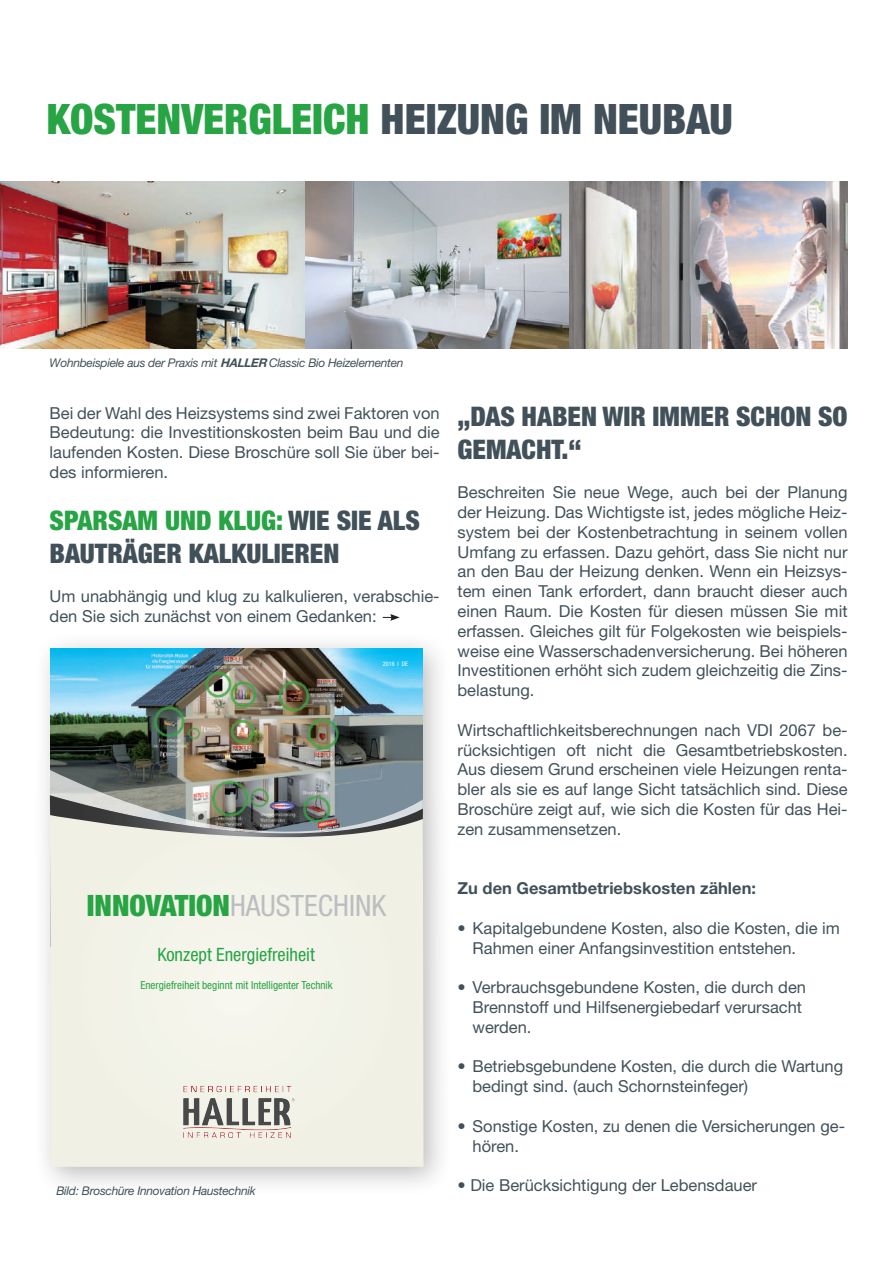
<style>
.page{position:relative;width:893px;height:1263px;background:#fff}
.page>*{position:absolute;margin:0;border:0;box-sizing:border-box;transform-origin:0 0}
.t1{font:900 condensed 42px "Helvetica Neue";color:#27a444}
.t2{font:condensed 29.55px "Helvetica Neue";color:#bcbdc0}
.t3{font:900 condensed 27px/32.4px "Helvetica Neue";color:#425159}
.t4{font:900 condensed 27px/32.4px "Helvetica Neue LT Std";color:#425159}
.t5{font:condensed 18.45px "Helvetica Neue";color:#27a444}
.t6{font:16.5px/19.8px "Helvetica Neue LT Std";color:#425159}
.t7{font:700 16.5px "Helvetica Neue LT Std";color:#425159}
.t8{font:italic 12px "Helvetica Neue LT Std";letter-spacing:-.025em;color:#425159}
.t9{font:condensed 11.1px "Helvetica Neue";color:#27a444}
.t10{font:condensed 6.15px "Helvetica Neue";color:#fff}
.s1{color:#425159}
.s2{font-weight:700}
.s3{color:#27a444}
.s4{font-weight:900;color:#27a444}
</style>
<div class="page">
<img style="left:0;top:182px;width:848px;height:167px">
<div style="left:32px;top:630px;width:421px;height:566px;background:#231f20;opacity:.3"></div>
<img style="left:51px;top:648px;width:371px;height:122px">
<div style="left:50px;top:807px;width:374px;height:360px;background:#f2f2e7"></div>
<svg style="left:50px;top:770px;width:373px;height:102px;background:#aeb2ac"></svg>
<svg style="left:383px;top:614px;width:17px;height:7px"></svg>
<img style="left:178px;top:1080px;width:120px;height:64px">
<h1 class="t1" style="left:47px;top:93px;width:687px">KOSTENVERGLEICH <span class="s1">HEIZUNG IM NEUBAU</span></h1>
<p class="t8" style="left:50px;top:356px;width:355px">Wohnbeispiele aus der Praxis mit <span class="s2">HALLER</span> Classic Bio Heizelementen</p>
<p class="t6" style="left:50px;top:403px;width:392px;text-align:justify">Bei der Wahl des Heizsystems sind zwei Faktoren von Bedeutung: die Investitionskosten beim Bau und die laufenden Kosten. Diese Broschüre soll Sie über bei&shy;des informieren.</p>
<h3 class="t3" style="left:50px;top:504px;width:372px"><span class="s3">SPARSAM UND KLUG:</span> WIE SIE ALS<br>BAUTRÄGER KALKULIEREN</h3>
<p class="t6" style="left:50px;top:586px;width:392px">Um unabhängig und klug zu kalkulieren, verabschie&shy;den Sie sich zunächst von einem Gedanken:</p>
<p class="t10" style="left:383px;top:660px;width:27px">2016 I DE</p>
<h3 class="t4" style="left:457px;top:400px;width:392px">„DAS HABEN WIR IMMER SCHON SO<br>GEMACHT.“</h3>
<p class="t6" style="left:457px;top:482px;width:392px;text-align:justify">Beschreiten Sie neue Wege, auch bei der Planung der Heizung. Das Wichtigste ist, jedes mögliche Heiz&shy;system bei der Kostenbetrachtung in seinem vollen Umfang zu erfassen. Dazu gehört, dass Sie nicht nur an den Bau der Heizung denken. Wenn ein Heizsys&shy;tem einen Tank erfordert, dann braucht dieser auch einen Raum. Die Kosten für diesen müssen Sie mit erfassen. Gleiches gilt für Folgekosten wie beispiels&shy;weise eine Wasserschadenversicherung. Bei höheren Investitionen erhöht sich zudem gleichzeitig die Zins&shy;belastung.</p>
<p class="t6" style="left:457px;top:720px;width:392px;text-align:justify">Wirtschaftlichkeitsberechnungen nach VDI 2067 be&shy;rücksichtigen oft nicht die Gesamtbetriebskosten.<br>Aus diesem Grund erscheinen viele Heizungen renta&shy;bler als sie es auf lange Sicht tatsächlich sind. Diese Broschüre zeigt auf, wie sich die Kosten für das Hei&shy;zen zusammensetzen.</p>
<h2 class="t2" style="left:87px;top:889px;width:301px"><span class="s4">INNOVATION</span>HAUSTECHINK</h2>
<p class="t5" style="left:158px;top:944px;width:159px">Konzept Energiefreiheit</p>
<p class="t9" style="left:140px;top:978px;width:194px">Energiefreiheit beginnt mit Intelligenter Technik</p>
<p class="t8" style="left:56px;top:1183px;width:201px">Bild: Broschüre Innovation Haustechnik</p>
<p class="t7" style="left:457px;top:878px;width:300px">Zu den Gesamtbetriebskosten zählen:</p>
<p class="t6" style="left:472px;top:918px;width:369px;text-indent:-15px">• Kapitalgebundene Kosten, also die Kosten, die im<br>Rahmen einer Anfangsinvestition entstehen.</p>
<p class="t6" style="left:472px;top:977px;width:335px;text-indent:-15px">• Verbrauchsgebundene Kosten, die durch den<br>Brennstoff und Hilfsenergiebedarf verursacht werden.</p>
<p class="t6" style="left:472px;top:1056px;width:372px;text-indent:-15px">• Betriebsgebundene Kosten, die durch die Wartung bedingt sind. (auch Schornsteinfeger)</p>
<p class="t6" style="left:472px;top:1116px;width:374px;text-indent:-15px">• Sonstige Kosten, zu denen die Versicherungen ge&shy;hören.</p>
<p class="t6" style="left:457px;top:1175px;width:301px">• Die Berücksichtigung der Lebensdauer</p>
</div>
